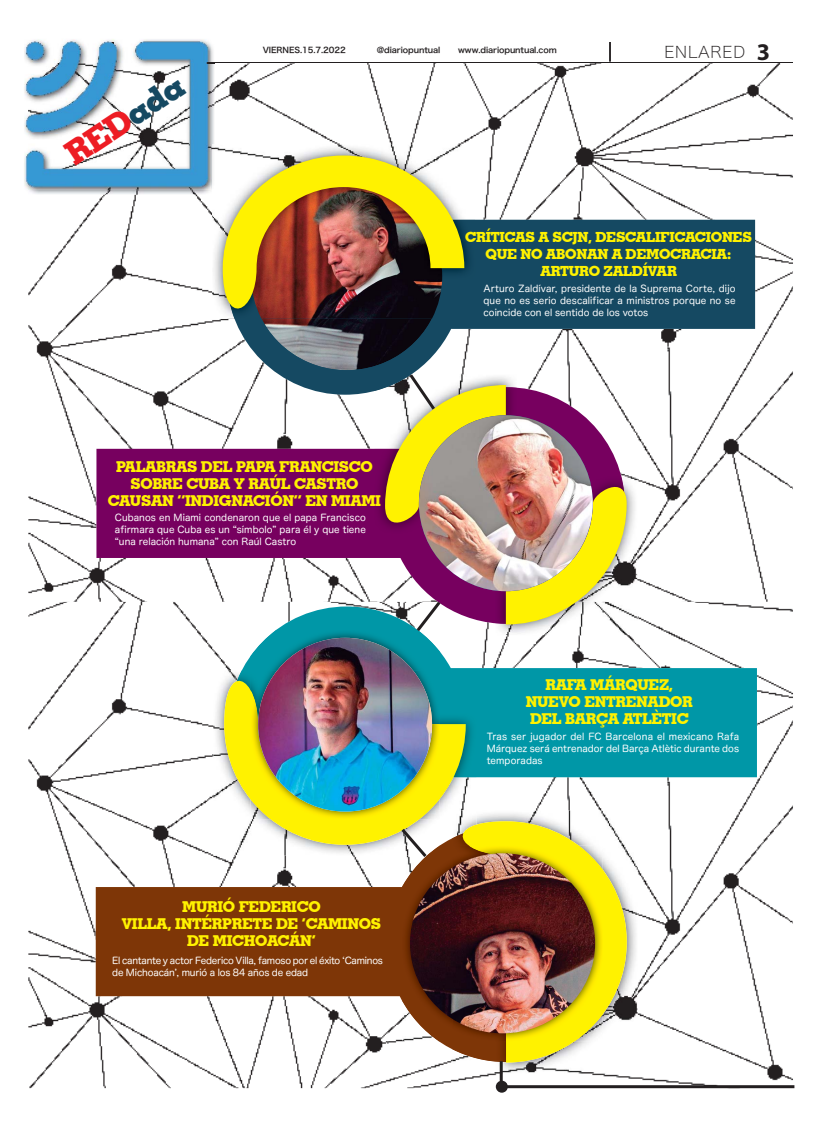
<style>
.page{position:relative;width:837px;height:1134px;background:#fff}
.page>*{position:absolute;margin:0;border:0;box-sizing:border-box;transform-origin:0 0}
.t1{font:700 33px "Geometric Slab 703 BT Xtra";color:#ed1c24}
.t2{font:16px "Hiragino Sans W1 90 msp RKSJ H";letter-spacing:.05em;color:#231f20}
.t3{font:700 15px/17px "Geometric Slab 703 BT Xtra";letter-spacing:-.02em;color:#fff200;text-align:center}
.t4{font:700 14px/17px "Geometric Slab 703 BT Xtra";letter-spacing:-.02em;color:#fff200;text-align:center}
.t5{font:9.5px/12px "Hira Maru Pro W4 90 msp RKSJ H";color:#fff;text-align:justify}
.t6{font:9.5px/12px "Hira Maru Pro W4 90 msp RKSJ H";letter-spacing:-.02em;color:#fff}
.t7{font:8px "Hiragino Sans W6 90 msp RKSJ H";letter-spacing:-.01em;color:#231f20}
.s1{color:#154962}
.s2{font-family:"Myriad Pro";font-weight:700;font-size:24px}
</style>
<div class="page">
<img style="left:28px;top:64px;width:764px;height:1024px">
<hr style="left:206px;top:62px;width:586px;height:1px;background:#231f20">
<hr style="left:206px;top:63px;width:586px;height:1px;background:#231f20">
<svg style="left:609px;top:42px;width:2px;height:20px"></svg>
<img style="left:28px;top:64px;width:186px;height:131px">
<img style="left:24px;top:39px;width:187px;height:150px">
<img style="left:28px;top:63px;width:183px;height:126px">
<svg style="left:112px;top:42px;width:2px;height:20px"></svg>
<svg style="left:226px;top:158px;width:528px;height:237px"></svg>
<img style="left:261px;top:330px;width:171px;height:40px">
<img style="left:212px;top:145px;width:263px;height:174px">
<img style="left:212px;top:145px;width:2px;height:50px">
<img style="left:464px;top:158px;width:11px;height:161px">
<img style="left:223px;top:156px;width:241px;height:174px">
<svg style="left:96px;top:387px;width:289px;height:237px"></svg>
<img style="left:626px;top:477px;width:11px;height:125px">
<img style="left:374px;top:374px;width:11px;height:13px">
<img style="left:374px;top:387px;width:11px;height:146px">
<svg style="left:228px;top:606px;width:528px;height:237px;fill:#0097a7"></svg>
<img style="left:213px;top:670px;width:263px;height:155px">
<img style="left:465px;top:670px;width:11px;height:107px">
<svg style="left:224px;top:657px;width:241px;height:168px"></svg>
<img style="left:250px;top:630px;width:189px;height:60px">
<img style="left:250px;top:690px;width:189px;height:129px">
<img style="left:258px;top:638px;width:174px;height:173px;border-radius:50%">
<svg style="left:96px;top:825px;width:343px;height:237px"></svg>
<img style="left:452px;top:810px;width:185px;height:263px">
<img style="left:452px;top:810px;width:24px;height:11px">
<svg style="left:439px;top:821px;width:187px;height:242px"></svg>
<img style="left:402px;top:846px;width:67px;height:195px">
<img style="left:469px;top:846px;width:133px;height:195px">
<img style="left:410px;top:853px;width:185px;height:180px;border-radius:50%">
<img style="left:385px;top:371px;width:241px;height:263px">
<svg style="left:398px;top:825px;width:31px;height:35px"></svg>
<hr style="left:499px;top:1061px;width:3px;height:24px;background:#231f20">
<hr style="left:501px;top:1085px;width:293px;height:3px;background:#231f20">
<div style="left:495px;top:1081px;width:12px;height:12px;background:#231f20;border-radius:50%"></div>
<h1 class="t1" style="left:58px;top:140px;width:136px;rotate:-34deg">RED<span class="s1">ada</span></h1>
<p class="t7" style="left:262px;top:47px;width:85px">VIERNES.15.7.2022</p>
<p class="t7" style="left:376px;top:47px;width:65px">@diariopuntual</p>
<p class="t7" style="left:458px;top:47px;width:100px">www.diariopuntual.com</p>
<h2 class="t2" style="left:664px;top:46px;width:107px">ENLARED <span class="s2">3</span></h2>
<h3 class="t4" style="left:465px;top:229px;width:288px">CRÍTICAS A SCJN, DESCALIFICACIONES<br>QUE NO ABONAN A DEMOCRACIA:<br>ARTURO ZALDÍVAR</h3>
<p class="t5" style="left:483px;top:284px;width:253px">Arturo Zaldívar, presidente de la Suprema Corte, dijo que no es serio descalificar a ministros porque no se coincide con el sentido de los votos</p>
<h3 class="t3" style="left:108px;top:458px;width:274px">PALABRAS DEL PAPA FRANCISCO<br>SOBRE CUBA Y RAÚL CASTRO<br>CAUSAN “INDIGNACIÓN” EN MIAMI</h3>
<p class="t5" style="left:115px;top:513px;width:252px">Cubanos en Miami condenaron que el papa Francisco afirmara que Cuba es un “símbolo” para él y que tiene “una relación humana” con Raúl Castro</p>
<h3 class="t3" style="left:122px;top:898px;width:261px">MURIÓ FEDERICO<br>VILLA, INTÉRPRETE DE ‘CAMINOS<br>DE MICHOACÁN’</h3>
<p class="t6" style="left:112px;top:955px;width:272px">El cantante y actor Federico Villa, famoso por el éxito ʻCaminos de Michoacánʼ, murió a los 84 años de edad</p>
<h3 class="t3" style="left:525px;top:676px;width:168px">RAFA MÁRQUEZ,<br>NUEVO ENTRENADOR<br>DEL BARÇA ATLÈTIC</h3>
<p class="t5" style="left:486px;top:731px;width:254px">Tras ser jugador del FC Barcelona el mexicano Rafa Márquez será entrenador del Barça Atlètic durante dos temporadas</p>
</div>
